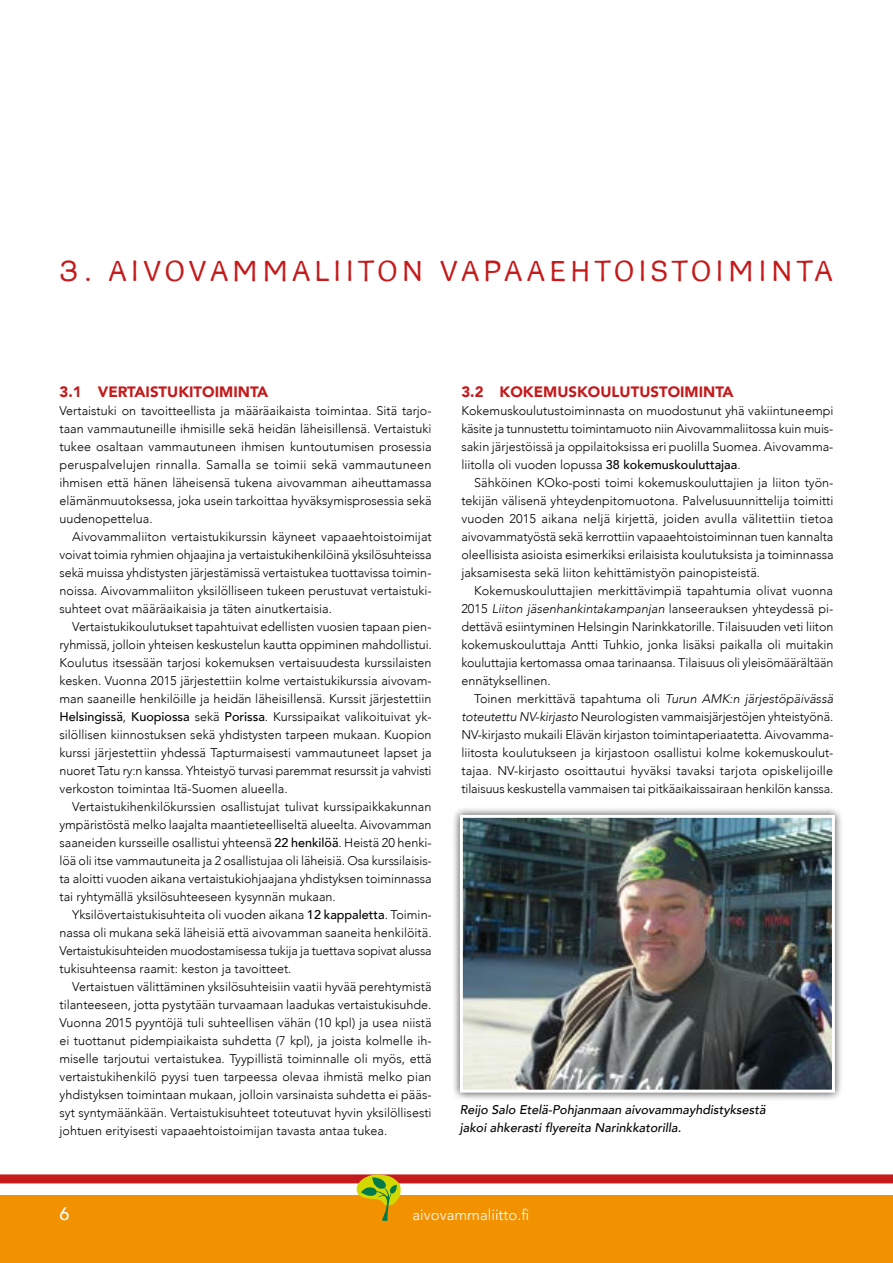
<style>
.page{position:relative;width:893px;height:1263px;background:#fff}
.page>*{position:absolute;margin:0;border:0;box-sizing:border-box;transform-origin:0 0}
.t1{font:30px "Adesso";letter-spacing:.15em;color:#c51a1b}
.t2{font:500 18px "Avenir";color:#fff}
.t3{font:900 15px "Avenir";color:#c51a1b}
.t4{font:300 15px "Avenir";color:#fff}
.t5{font:300 12.6px/18px "Avenir";color:#000;text-align:justify}
.t6{font:italic 500 12.6px/18px "Avenir";color:#000}
.s1{font-weight:500}
.s2{font-style:italic}
</style>
<div class="page">
<div style="left:0;top:1195px;width:893px;height:68px;background:#f39200"></div>
<div style="left:0;top:1174px;width:893px;height:9px;background:#c51a1b"></div>
<svg style="left:357px;top:1174px;width:44px;height:47px"></svg>
<div style="left:452px;top:807px;width:392px;height:294px;background:#000;opacity:.75"></div>
<img style="left:464px;top:819px;width:367px;height:270px">
<div style="left:460px;top:815px;width:375px;height:278px;border:3px solid #fff"></div>
<h1 class="t1" style="left:60px;top:254px;width:774px">3. AIVOVAMMALIITON VAPAAEHTOISTOIMINTA</h1>
<p class="t3" style="left:60px;top:379px;width:210px">3.1 VERTAISTUKITOIMINTA</p>
<p class="t5" style="left:60px;top:402px;width:374px">Vertaistuki on tavoitteellista ja määräaikaista toimintaa. Sitä tarjo&shy;taan vammautuneille ihmisille sekä heidän läheisillensä. Vertaistuki tukee osaltaan vammautuneen ihmisen kuntoutumisen prosessia peruspalvelujen rinnalla. Samalla se toimii sekä vammautuneen ihmisen että hänen läheisensä tukena aivovamman aiheuttamassa elämänmuutoksessa, joka usein tarkoittaa hyväksymisprosessia sekä uudenopettelua.</p>
<p class="t5" style="left:60px;top:528px;width:374px;text-indent:13px">Aivovammaliiton vertaistukikurssin käyneet vapaaehtoistoimijat voivat toimia ryhmien ohjaajina ja vertaistukihenkilöinä yksilösuhteissa sekä muissa yhdistysten järjestämissä vertaistukea tuottavissa toimin&shy;noissa. Aivovammaliiton yksilölliseen tukeen perustuvat vertaistuki&shy;suhteet ovat määräaikaisia ja täten ainutkertaisia.</p>
<p class="t5" style="left:60px;top:618px;width:374px;text-indent:13px">Vertaistukikoulutukset tapahtuivat edellisten vuosien tapaan pien&shy;ryhmissä, jolloin yhteisen keskustelun kautta oppiminen mahdollistui.<br>Koulutus itsessään tarjosi kokemuksen vertaisuudesta kurssilaisten kesken. Vuonna 2015 järjestettiin kolme vertaistukikurssia aivovam&shy;man saaneille henkilöille ja heidän läheisillensä. Kurssit järjestettiin <span class="s1">Helsingissä</span>, <span class="s1">Kuopiossa</span> sekä <span class="s1">Porissa</span>. Kurssipaikat valikoituivat yk&shy;silöllisen kiinnostuksen sekä yhdistysten tarpeen mukaan. Kuopion kurssi järjestettiin yhdessä Tapturmaisesti vammautuneet lapset ja nuoret Tatu ry:n kanssa. Yhteistyö turvasi paremmat resurssit ja vahvisti verkoston toimintaa Itä-Suomen alueella.</p>
<p class="t5" style="left:60px;top:798px;width:374px;text-indent:13px">Vertaistukihenkilökurssien osallistujat tulivat kurssipaikkakunnan ympäristöstä melko laajalta maantieteelliseltä alueelta. Aivovamman saaneiden kursseille osallistui yhteensä <span class="s1">22 henkilöä</span>. Heistä 20 henki&shy;löä oli itse vammautuneita ja 2 osallistujaa oli läheisiä. Osa kurssilaisis&shy;ta aloitti vuoden aikana vertaistukiohjaajana yhdistyksen toiminnassa tai ryhtymällä yksilösuhteeseen kysynnän mukaan.</p>
<p class="t5" style="left:60px;top:906px;width:374px;text-indent:13px">Yksilövertaistukisuhteita oli vuoden aikana <span class="s1">12 kappaletta</span>. Toimin&shy;nassa oli mukana sekä läheisiä että aivovamman saaneita henkilöitä.<br>Vertaistukisuhteiden muodostamisessa tukija ja tuettava sopivat alussa tukisuhteensa raamit: keston ja tavoitteet.</p>
<p class="t5" style="left:60px;top:978px;width:374px;text-indent:13px">Vertaistuen välittäminen yksilösuhteisiin vaatii hyvää perehtymistä tilanteeseen, jotta pystytään turvaamaan laadukas vertaistukisuhde.<br>Vuonna 2015 pyyntöjä tuli suhteellisen vähän (10 kpl) ja usea niistä ei tuottanut pidempiaikaista suhdetta (7 kpl), ja joista kolmelle ih&shy;miselle tarjoutui vertaistukea. Tyypillistä toiminnalle oli myös, että vertaistukihenkilö pyysi tuen tarpeessa olevaa ihmistä melko pian yhdistyksen toimintaan mukaan, jolloin varsinaista suhdetta ei pääs&shy;syt syntymäänkään. Vertaistukisuhteet toteutuvat hyvin yksilöllisesti johtuen erityisesti vapaaehtoistoimijan tavasta antaa tukea.</p>
<p class="t3" style="left:461px;top:379px;width:274px">3.2 KOKEMUSKOULUTUSTOIMINTA</p>
<p class="t5" style="left:461px;top:402px;width:374px">Kokemuskoulutustoiminnasta on muodostunut yhä vakiintuneempi käsite ja tunnustettu toimintamuoto niin Aivovammaliitossa kuin muis&shy;sakin järjestöissä ja oppilaitoksissa eri puolilla Suomea. Aivovamma&shy;liitolla oli vuoden lopussa <span class="s1">38 kokemuskouluttajaa</span>.</p>
<p class="t5" style="left:461px;top:474px;width:374px;text-indent:13px">Sähköinen KOko-posti toimi kokemuskouluttajien ja liiton työn&shy;tekijän välisenä yhteydenpitomuotona. Palvelusuunnittelija toimitti vuoden 2015 aikana neljä kirjettä, joiden avulla välitettiin tietoa aivovammatyöstä sekä kerrottiin vapaaehtoistoiminnan tuen kannalta oleellisista asioista esimerkiksi erilaisista koulutuksista ja toiminnassa jaksamisesta sekä liiton kehittämistyön painopisteistä.</p>
<p class="t5" style="left:461px;top:582px;width:374px;text-indent:13px">Kokemuskouluttajien merkittävimpiä tapahtumia olivat vuonna 2015 <span class="s2">Liiton jäsenhankintakampanjan</span> lanseerauksen yhteydessä pi&shy;dettävä esiintyminen Helsingin Narinkkatorille. Tilaisuuden veti liiton kokemuskouluttaja Antti Tuhkio, jonka lisäksi paikalla oli muitakin kouluttajia kertomassa omaa tarinaansa. Tilaisuus oli yleisömäärältään ennätyksellinen.</p>
<p class="t5" style="left:461px;top:690px;width:374px;text-indent:13px">Toinen merkittävä tapahtuma oli <span class="s2">Turun AMK:n järjestöpäivässä toteutettu NV-kirjasto</span> Neurologisten vammaisjärjestöjen yhteistyönä.<br>NV-kirjasto mukaili Elävän kirjaston toimintaperiaatetta. Aivovamma&shy;liitosta koulutukseen ja kirjastoon osallistui kolme kokemuskoulut&shy;tajaa. NV-kirjasto osoittautui hyväksi tavaksi tarjota opiskelijoille tilaisuus keskustella vammaisen tai pitkäaikaissairaan henkilön kanssa.</p>
<p class="t6" style="left:460px;top:1100px;width:307px">Reijo Salo Etelä-Pohjanmaan aivovammayhdistyksestä jakoi ahkerasti flyereita Narinkkatorilla.</p>
<h2 class="t2" style="left:60px;top:1198px;width:12px">6</h2>
<p class="t4" style="left:412px;top:1205px;width:118px">aivovammaliitto.fi</p>
</div>
